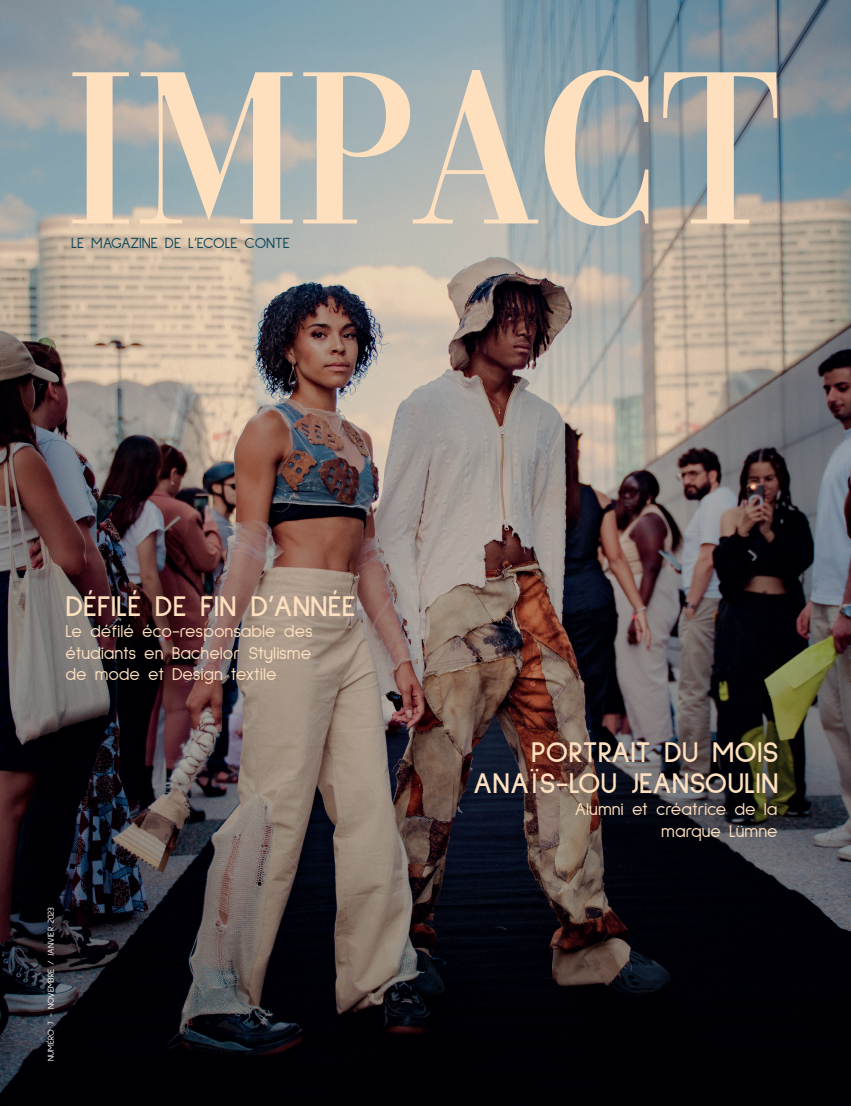
<style>
.page{position:relative;width:851px;height:1106px;background:#fff}
.page>*{position:absolute;margin:0;border:0;box-sizing:border-box;transform-origin:0 0}
.t1{font:226.5px "Vogue";color:#fee0bf}
.t2{font:700 30px/31.5px "Sulphur Point";color:#fee0bf;text-align:right}
.t3{font:18px/21.6px "Sulphur Point";color:#fee0bf;text-align:justify}
.t4{font:15.45px "Sulphur Point";color:#0d4659}
.t5{font:9px "Sulphur Point";color:#fff}
</style>
<div class="page">
<img style="left:0;top:0;width:850px;height:1106px">
<h1 class="t1" style="left:65px;top:68px;width:715px">IMPACT</h1>
<p class="t4" style="left:71px;top:234px;width:220px">LE MAGAZINE DE L’ECOLE CONTE</p>
<h2 class="t2" style="left:65px;top:590px;width:292px">DÉFILÉ DE FIN D’ANNÉE</h2>
<p class="t3" style="left:65px;top:620px;width:249px">Le défilé éco-responsable des étudiants en Bachelor Stylisme de mode et Design textile</p>
<p class="t5" style="left:46px;top:1061px;width:156px;rotate:-90deg">NUMÉRO 7 - NOVEMBRE / JANVIER 2023</p>
<h2 class="t2" style="left:473px;top:735px;width:307px">PORTRAIT DU MOIS<br>ANAÏS-LOU JEANSOULIN</h2>
<p class="t3" style="left:574px;top:798px;width:204px;text-align:right">Alumni et créatrice de la marque Lümne</p>
</div>
